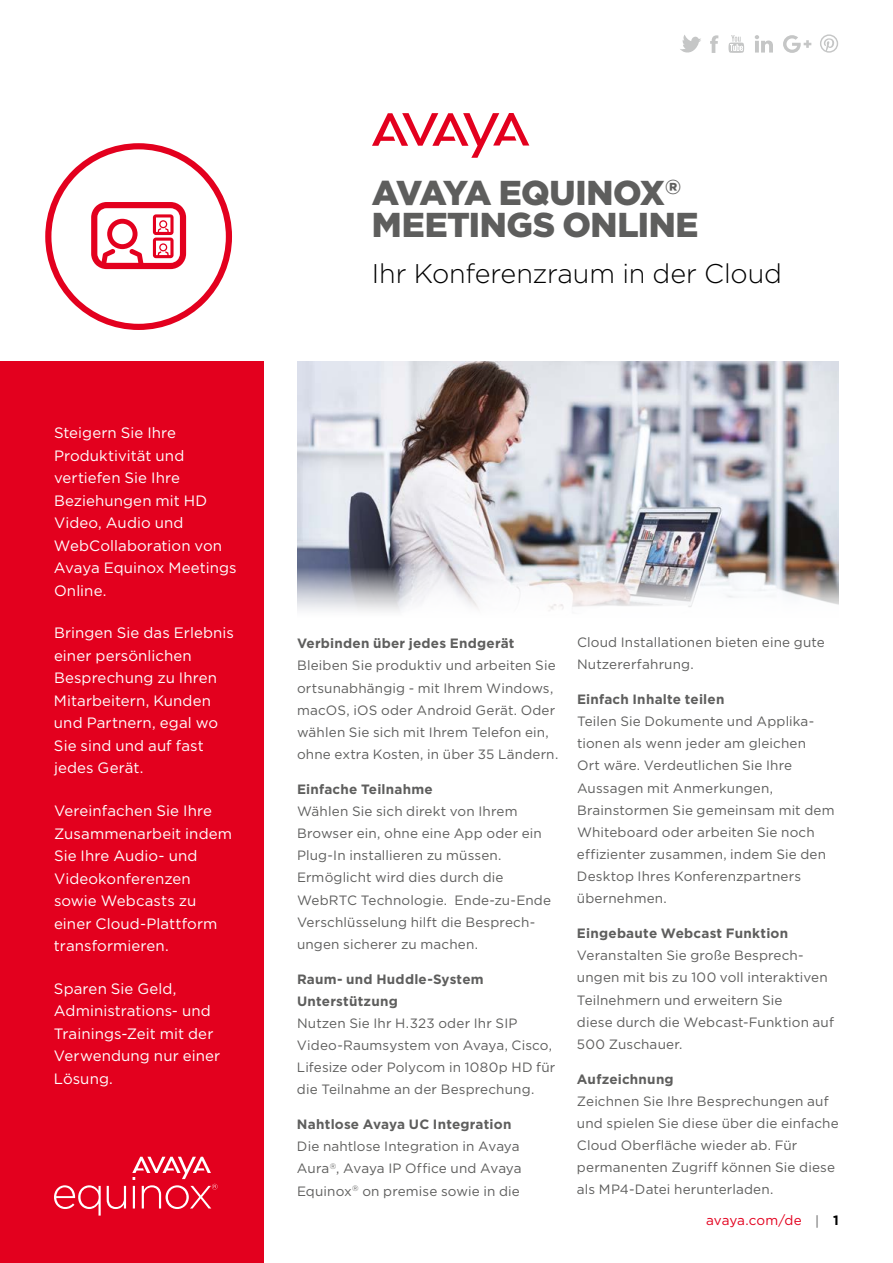
<style>
.page{position:relative;width:893px;height:1263px;background:#fff}
.page>*{position:absolute;margin:0;border:0;box-sizing:border-box;transform-origin:0 0}
.t1{font:900 34.5px/31.5px "Gotham";letter-spacing:-.015em;color:#5e5e5d}
.t2{font:300 27px "Gotham";letter-spacing:-.005em;color:#000}
.t3{font:15px/22.5px "Gotham";letter-spacing:.005em;color:#fff}
.t4{font:13.5px/22.2px "Gotham";letter-spacing:.01em;color:#5e5e5d}
.t5{font:700 13.5px/22.2px "Gotham";letter-spacing:.015em;color:#5e5e5d}
.t6{font:13.5px "Gotham";color:#e3001e}
.s1{color:#5e5e5d}
.s2{font-weight:700;color:#000}
</style>
<div class="page">
<img style="left:297px;top:361px;width:542px;height:251px">
<div style="left:0;top:361px;width:264px;height:902px;background:#e3001e"></div>
<svg style="left:372px;top:113px;width:157px;height:45px"></svg>
<svg style="left:755px;top:35px;width:18px;height:18px"></svg>
<svg style="left:710px;top:35px;width:8px;height:18px"></svg>
<svg style="left:728px;top:35px;width:16px;height:18px"></svg>
<svg style="left:680px;top:35px;width:21px;height:18px"></svg>
<svg style="left:824px;top:38px;width:10px;height:13px"></svg>
<div style="left:820px;top:34px;width:18px;height:19px;border:1px solid #c5c6c6;border-radius:50%"></div>
<svg style="left:783px;top:35px;width:28px;height:18px"></svg>
<svg style="left:45px;top:143px;width:187px;height:187px"></svg>
<svg style="left:54px;top:1185px;width:47px;height:30px"></svg>
<svg style="left:107px;top:1186px;width:19px;height:23px"></svg>
<svg style="left:132px;top:1157px;width:86px;height:52px"></svg>
<p class="t3" style="left:54px;top:421px;width:184px">Steigern Sie Ihre<br>Produktivität und vertiefen Sie Ihre<br>Beziehungen mit HD<br>Video, Audio und<br>WebCollaboration von<br>Avaya Equinox Meetings<br>Online.</p>
<p class="t3" style="left:54px;top:621px;width:181px">Bringen Sie das Erlebnis einer persönlichen<br>Besprechung zu Ihren<br>Mitarbeitern, Kunden und Partnern, egal wo<br>Sie sind und auf fast jedes Gerät.</p>
<p class="t3" style="left:54px;top:799px;width:180px">Vereinfachen Sie Ihre<br>Zusammenarbeit indem<br>Sie Ihre Audio- und<br>Videokonferenzen sowie Webcasts zu einer Cloud-Plattform transformieren.</p>
<p class="t3" style="left:54px;top:977px;width:168px">Sparen Sie Geld,<br>Administrations- und<br>Trainings-Zeit mit der<br>Verwendung nur einer<br>Lösung.</p>
<h1 class="t1" style="left:372px;top:176px;width:328px">AVAYA EQUINOX<sup>®<br></sup>MEETINGS ONLINE</h1>
<h2 class="t2" style="left:372px;top:259px;width:412px">Ihr Konferenzraum in der Cloud</h2>
<p class="t5" style="left:297px;top:632px;width:219px">Verbinden über jedes Endgerät</p>
<p class="t4" style="left:297px;top:654px;width:263px">Bleiben Sie produktiv und arbeiten Sie ortsunabhängig - mit Ihrem Windows, macOS, iOS oder Android Gerät. Oder wählen Sie sich mit Ihrem Telefon ein, ohne extra Kosten, in über 35 Ländern.</p>
<p class="t5" style="left:297px;top:778px;width:137px">Einfache Teilnahme</p>
<p class="t4" style="left:297px;top:800px;width:256px">Wählen Sie sich direkt von Ihrem<br>Browser ein, ohne eine App oder ein<br>Plug-In installieren zu müssen.<br>Ermöglicht wird dies durch die<br>WebRTC Technologie. Ende-zu-Ende<br>Verschlüsselung hilft die Besprech&shy;ungen sicherer zu machen.</p>
<p class="t5" style="left:297px;top:967px;width:188px">Raum- und Huddle-System<br>Unterstützung</p>
<p class="t4" style="left:297px;top:1012px;width:260px">Nutzen Sie Ihr H.323 oder Ihr SIP Video-Raumsystem von Avaya, Cisco, Lifesize oder Polycom in 1080p HD für die Teilnahme an der Besprechung.</p>
<p class="t5" style="left:297px;top:1113px;width:216px">Nahtlose Avaya UC Integration</p>
<p class="t4" style="left:297px;top:1135px;width:226px">Die nahtlose Integration in Avaya<br>Aura<sup>®</sup>, Avaya IP Office und Avaya<br>Equinox<sup>®</sup> on premise sowie in die</p>
<p class="t4" style="left:577px;top:631px;width:249px">Cloud Installationen bieten eine gute<br>Nutzererfahrung.</p>
<p class="t5" style="left:577px;top:688px;width:149px">Einfach Inhalte teilen</p>
<p class="t4" style="left:577px;top:710px;width:259px">Teilen Sie Dokumente und Applika&shy;tionen als wenn jeder am gleichen<br>Ort wäre. Verdeutlichen Sie Ihre<br>Aussagen mit Anmerkungen,<br>Brainstormen Sie gemeinsam mit dem<br>Whiteboard oder arbeiten Sie noch effizienter zusammen, indem Sie den<br>Desktop Ihres Konferenzpartners übernehmen.</p>
<p class="t5" style="left:577px;top:922px;width:213px">Eingebaute Webcast Funktion</p>
<p class="t4" style="left:577px;top:944px;width:259px">Veranstalten Sie große Besprech&shy;ungen mit bis zu 100 voll interaktiven<br>Teilnehmern und erweitern Sie<br>diese durch die Webcast-Funktion auf<br>500 Zuschauer.</p>
<p class="t5" style="left:577px;top:1067px;width:98px">Aufzeichnung</p>
<p class="t4" style="left:577px;top:1090px;width:263px">Zeichnen Sie Ihre Besprechungen auf und spielen Sie diese über die einfache Cloud Oberfläche wieder ab. Für permanenten Zugriff können Sie diese als MP4-Datei herunterladen.</p>
<p class="t6" style="left:706px;top:1212px;width:134px">avaya.com/de <span class="s1">|</span> <span class="s2">1</span></p>
</div>
